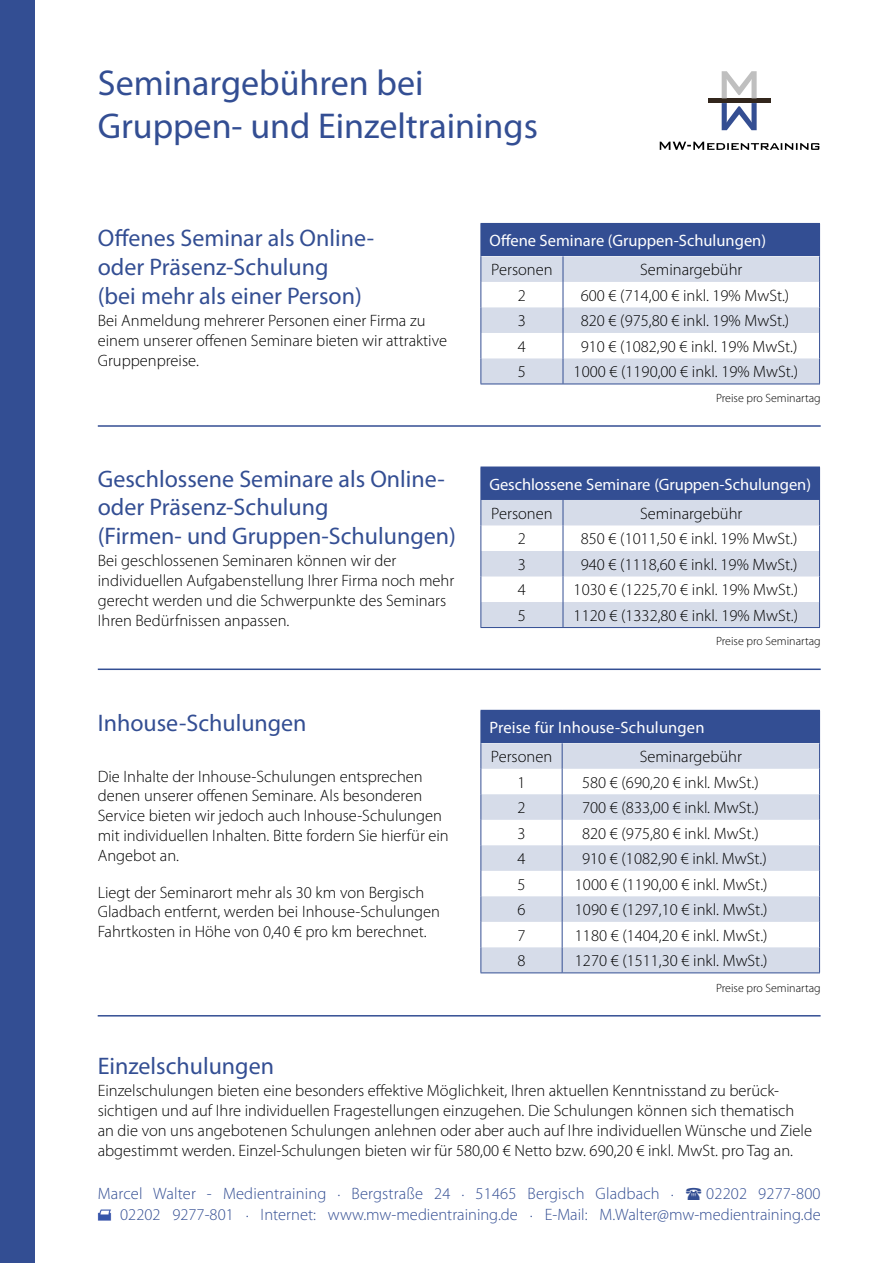
<style>
.page{position:relative;width:893px;height:1263px;background:#fff}
.page>*{position:absolute;margin:0;border:0;box-sizing:border-box;transform-origin:0 0}
.Überschrift1{font:36px/43.2px "Myriad Pro";color:#334e93}
.Überschrift2{font:24px/28.8px "Myriad Pro";color:#334e93}
.Fließtext{font:300 16.5px/19.8px "Myriad Pro";color:#000}
.normale_Zellen{font:300 16.5px "Myriad Pro";color:#000}
.t1{font:300 16.5px/21px "Myriad Pro";letter-spacing:.005em;color:#334e93;text-align:right}
.Adresse{font:16.5px "Myriad Pro";letter-spacing:-.005em;color:#fff}
.Kopfzelle{font:16.5px "Myriad Pro";letter-spacing:.01em;color:#fff}
.normale_Zellen-2{font:300 12px "Myriad Pro";color:#000}
</style>
<div class="page">
<div style="left:481px;top:710px;width:339px;height:33px;background:#334e93"></div>
<svg style="left:481px;top:743px;width:338px;height:229px;fill:#d6dce9"></svg>
<hr style="left:480px;top:710px;width:82px;height:1px;background:#334e93">
<hr style="left:480px;top:711px;width:1px;height:32px;background:#334e93">
<svg style="left:480px;top:743px;width:1px;height:229px"></svg>
<svg style="left:562px;top:743px;width:1px;height:229px"></svg>
<svg style="left:819px;top:743px;width:1px;height:229px"></svg>
<hr style="left:480px;top:972px;width:82px;height:1px;background:#334e93">
<hr style="left:562px;top:972px;width:258px;height:1px;background:#334e93">
<hr style="left:98px;top:1015px;width:723px;height:1px;background:#334e93">
<div style="left:708px;top:98px;width:62px;height:5px;background:#32261c"></div>
<svg style="left:722px;top:71px;width:35px;height:59px"></svg>
<svg style="left:660px;top:142px;width:159px;height:8px"></svg>
<div style="left:481px;top:223px;width:339px;height:33px;background:#334e93"></div>
<svg style="left:480px;top:256px;width:340px;height:128px"></svg>
<hr style="left:480px;top:384px;width:83px;height:1px;background:#334e93">
<hr style="left:563px;top:384px;width:257px;height:1px;background:#334e93">
<hr style="left:480px;top:224px;width:1px;height:32px;background:#334e93">
<hr style="left:480px;top:223px;width:83px;height:1px;background:#334e93">
<hr style="left:98px;top:425px;width:723px;height:2px;background:#334e93">
<div style="left:481px;top:467px;width:339px;height:33px;background:#334e93"></div>
<svg style="left:480px;top:500px;width:340px;height:127px"></svg>
<hr style="left:480px;top:627px;width:83px;height:1px;background:#334e93">
<hr style="left:563px;top:627px;width:257px;height:1px;background:#334e93">
<hr style="left:480px;top:467px;width:1px;height:33px;background:#334e93">
<hr style="left:98px;top:668px;width:723px;height:2px;background:#334e93">
<div style="left:0;top:0;width:34px;height:1263px;background:#334e93"></div>
<img style="left:98px;top:1209px;width:14px;height:12px">
<p class="Überschrift1" style="left:98px;top:61px;width:442px">Seminargebühren bei<br>Gruppen- und Einzeltrainings</p>
<p class="Überschrift2" style="left:98px;top:224px;width:278px">Offenes Seminar als Online&shy;oder Präsenz-Schulung<br>(bei mehr als einer Person)</p>
<p class="Fließtext" style="left:98px;top:310px;width:351px">Bei Anmeldung mehrerer Personen einer Firma zu einem unserer offenen Seminare bieten wir attraktive<br>Gruppenpreise.</p>
<p class="Überschrift2" style="left:98px;top:464px;width:360px">Geschlossene Seminare als Online&shy;oder Präsenz-Schulung<br>(Firmen- und Gruppen-Schulungen)</p>
<p class="Fließtext" style="left:98px;top:551px;width:358px">Bei geschlossenen Seminaren können wir der individuellen Aufgabenstellung Ihrer Firma noch mehr gerecht werden und die Schwerpunkte des Seminars Ihren Bedürfnissen anpassen.</p>
<p class="Überschrift2" style="left:98px;top:708px;width:210px">Inhouse-Schulungen</p>
<p class="Fließtext" style="left:98px;top:766px;width:352px">Die Inhalte der Inhouse-Schulungen entsprechen denen unserer offenen Seminare. Als besonderen Service bieten wir jedoch auch Inhouse-Schulungen mit individuellen Inhalten. Bitte fordern Sie hierfür ein Angebot an.</p>
<p class="Fließtext" style="left:98px;top:882px;width:344px">Liegt der Seminarort mehr als 30 km von Bergisch<br>Gladbach entfernt, werden bei Inhouse-Schulungen<br>Fahrtkosten in Höhe von 0,40 € pro km berechnet.</p>
<p class="Adresse" style="left:489px;top:230px;width:278px">Offene Seminare (Gruppen-Schulungen)</p>
<p class="normale_Zellen" style="left:491px;top:260px;width:63px">Personen</p>
<p class="normale_Zellen" style="left:640px;top:260px;width:104px">Seminargebühr</p>
<p class="normale_Zellen" style="left:518px;top:285px;width:10px">2</p>
<p class="normale_Zellen" style="left:581px;top:285px;width:210px">600 € (714,00 € inkl. 19% MwSt.)</p>
<p class="normale_Zellen" style="left:518px;top:311px;width:10px">3</p>
<p class="normale_Zellen" style="left:581px;top:311px;width:210px">820 € (975,80 € inkl. 19% MwSt.)</p>
<p class="normale_Zellen" style="left:518px;top:336px;width:10px">4</p>
<p class="normale_Zellen" style="left:581px;top:336px;width:218px">910 € (1082,90 € inkl. 19% MwSt.)</p>
<p class="normale_Zellen" style="left:518px;top:362px;width:10px">5</p>
<p class="normale_Zellen" style="left:574px;top:362px;width:226px">1000 € (1190,00 € inkl. 19% MwSt.)</p>
<p class="normale_Zellen-2" style="left:716px;top:391px;width:106px">Preise pro Seminartag</p>
<p class="Adresse" style="left:489px;top:474px;width:323px">Geschlossene Seminare (Gruppen-Schulungen)</p>
<p class="normale_Zellen" style="left:491px;top:503px;width:63px">Personen</p>
<p class="normale_Zellen" style="left:640px;top:503px;width:104px">Seminargebühr</p>
<p class="normale_Zellen" style="left:518px;top:529px;width:10px">2</p>
<p class="normale_Zellen" style="left:581px;top:529px;width:218px">850 € (1011,50 € inkl. 19% MwSt.)</p>
<p class="normale_Zellen" style="left:518px;top:554px;width:10px">3</p>
<p class="normale_Zellen" style="left:581px;top:554px;width:218px">940 € (1118,60 € inkl. 19% MwSt.)</p>
<p class="normale_Zellen" style="left:518px;top:580px;width:10px">4</p>
<p class="normale_Zellen" style="left:574px;top:580px;width:226px">1030 € (1225,70 € inkl. 19% MwSt.)</p>
<p class="normale_Zellen" style="left:518px;top:605px;width:10px">5</p>
<p class="normale_Zellen" style="left:574px;top:605px;width:226px">1120 € (1332,80 € inkl. 19% MwSt.)</p>
<p class="normale_Zellen-2" style="left:716px;top:634px;width:106px">Preise pro Seminartag</p>
<p class="Kopfzelle" style="left:489px;top:717px;width:217px">Preise für Inhouse-Schulungen</p>
<p class="normale_Zellen" style="left:491px;top:747px;width:63px">Personen</p>
<p class="normale_Zellen" style="left:640px;top:747px;width:104px">Seminargebühr</p>
<p class="normale_Zellen" style="left:517px;top:772px;width:10px">1</p>
<p class="normale_Zellen" style="left:582px;top:772px;width:178px">580 € (690,20 € inkl. MwSt.)</p>
<p class="normale_Zellen" style="left:517px;top:798px;width:10px">2</p>
<p class="normale_Zellen" style="left:582px;top:798px;width:178px">700 € (833,00 € inkl. MwSt.)</p>
<p class="normale_Zellen" style="left:517px;top:823px;width:10px">3</p>
<p class="normale_Zellen" style="left:582px;top:823px;width:178px">820 € (975,80 € inkl. MwSt.)</p>
<p class="normale_Zellen" style="left:517px;top:849px;width:10px">4</p>
<p class="normale_Zellen" style="left:582px;top:849px;width:186px">910 € (1082,90 € inkl. MwSt.)</p>
<p class="normale_Zellen" style="left:517px;top:874px;width:10px">5</p>
<p class="normale_Zellen" style="left:575px;top:874px;width:194px">1000 € (1190,00 € inkl. MwSt.)</p>
<p class="normale_Zellen" style="left:517px;top:900px;width:10px">6</p>
<p class="normale_Zellen" style="left:575px;top:900px;width:194px">1090 € (1297,10 € inkl. MwSt.)</p>
<p class="normale_Zellen" style="left:517px;top:925px;width:10px">7</p>
<p class="normale_Zellen" style="left:575px;top:925px;width:194px">1180 € (1404,20 € inkl. MwSt.)</p>
<p class="normale_Zellen" style="left:517px;top:951px;width:10px">8</p>
<p class="normale_Zellen" style="left:575px;top:951px;width:194px">1270 € (1511,30 € inkl. MwSt.)</p>
<p class="normale_Zellen-2" style="left:716px;top:980px;width:106px">Preise pro Seminartag</p>
<p class="Überschrift2" style="left:98px;top:1051px;width:178px">Einzelschulungen</p>
<p class="Fließtext" style="left:98px;top:1081px;width:716px">Einzelschulungen bieten eine besonders effektive Möglichkeit, Ihren aktuellen Kenntnisstand zu berück&shy;sichtigen und auf Ihre individuellen Fragestellungen einzugehen. Die Schulungen können sich thematisch an die von uns angebotenen Schulungen anlehnen oder aber auch auf Ihre individuellen Wünsche und Ziele abgestimmt werden. Einzel-Schulungen bieten wir für 580,00 € Netto bzw. 690,20 € inkl. MwSt. pro Tag an.</p>
<p class="t1" style="left:98px;top:1183px;width:577px">Marcel Walter - Medientraining . Bergstraße 24 . 51465 Bergisch Gladbach .</p>
<p class="t1" style="left:120px;top:1183px;width:702px">02202 9277-800<br>02202 9277-801 . Internet: www.mw-medientraining.de . E-Mail: M.Walter@mw-medientraining.de</p>
</div>
